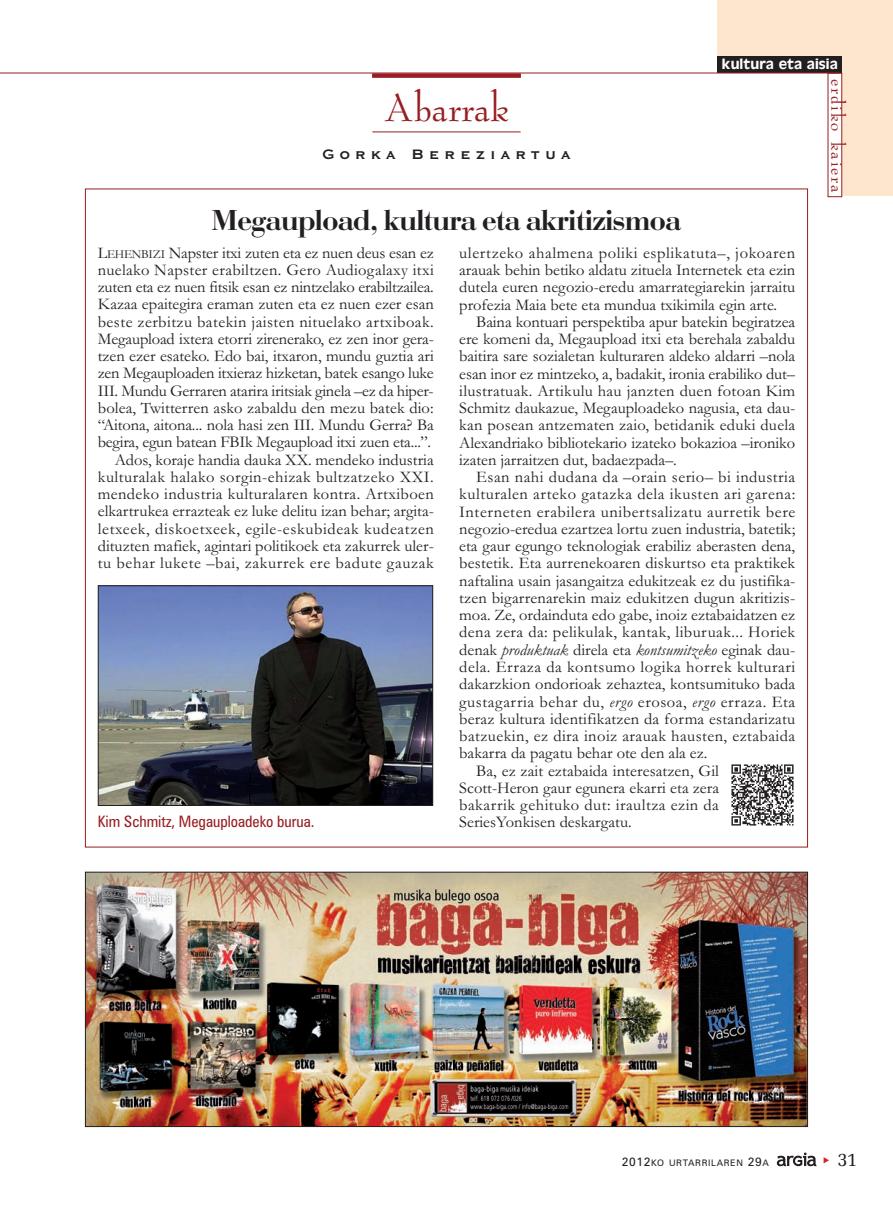
<style>
.page{position:relative;width:893px;height:1212px;background:#fff}
.page>*{position:absolute;margin:0;border:0;box-sizing:border-box;transform-origin:0 0}
.t1{font:45px "Bernadette";color:#981e21}
.t2{font:30px "Bodoni";letter-spacing:-.015em;color:#231f20}
.t3{font:21px "Bernadette";letter-spacing:.09em;color:#981e21}
.t4{font:19.5px "Memoir";color:#231f20}
.t5{font:700 18px "Copperplate Gothic BT";letter-spacing:.255em;color:#231f20}
.t6{font:16.5px/17.2px "Garamond";color:#231f20;text-align:justify}
.t7{font:16.5px "Garamond";letter-spacing:.035em;color:#231f20}
.t8{font:16.5px "Garamond";letter-spacing:.03em;color:#231f20}
.t9{font:16.5px "Garamond";letter-spacing:.025em;color:#231f20}
.t10{font:condensed 15.75px "Zurich BT";color:#981e21}
.t11{font:15px "Antique Olive";letter-spacing:.005em;color:#fff}
.t12{font:9px "Zurich BT";letter-spacing:.075em;color:#231f20}
.s1{font-size:12.3px}
.s2{font-style:italic}
.s3{font-size:12px}
</style>
<div class="page">
<svg style="left:777px;top:1152px;width:39px;height:14px"></svg>
<div style="left:717px;top:0;width:158px;height:59px;background:#fee6ce"></div>
<div style="left:835px;top:0;width:58px;height:196px;background:#fee6ce"></div>
<div style="left:717px;top:57px;width:125px;height:16px;background:#231f20"></div>
<div style="left:828px;top:74px;width:13px;height:122px;background:#fff"></div>
<div style="left:828px;top:73px;width:14px;height:124px;border:1px solid #981e21"></div>
<hr style="left:0;top:73px;width:839px;height:1px;background:#981e21">
<hr style="left:372px;top:132px;width:149px;height:1px;background:#981e21">
<div style="left:372px;top:73px;width:149px;height:5px;background:#981e21"></div>
<img style="left:87px;top:874px;width:719px;height:251px">
<div style="left:85px;top:872px;width:723px;height:255px;border:1px solid #231f20"></div>
<img style="left:100px;top:587px;width:331px;height:217px">
<div style="left:98px;top:585px;width:335px;height:221px;border:1px solid #231f20"></div>
<img style="left:731px;top:764px;width:63px;height:62px">
<h1 class="t1" style="left:384px;top:89px;width:126px">Abarrak</h1>
<p class="t5" style="left:322px;top:142px;width:250px">Gorka Bereziartua</p>
<h2 class="t2" style="left:212px;top:209px;width:471px">Megaupload, kultura eta akritizismoa</h2>
<p class="t11" style="left:722px;top:59px;width:117px">kultura eta aisia</p>
<p class="t3" style="left:846px;top:79px;width:116px;rotate:90deg">erdiko kaiera</p>
<p class="t6" style="left:98px;top:246px;width:338px;text-align:right">L<span class="s1">EHENBIZI</span> Napster itxi zuten eta ez nuen deus esan ez nuelako Napster erabiltzen. Gero Audiogalaxy itxi zuten eta ez nuen fitsik esan ez nintzelako erabiltzailea.<br>Kazaa epaitegira eraman zuten eta ez nuen ezer esan beste zerbitzu batekin jaisten nituelako artxiboak.<br>Megaupload ixtera etorri zirenerako, ez zen inor gera&shy;tzen ezer esateko. Edo bai, itxaron, mundu guztia ari zen Megauploaden itxieraz hizketan, batek esango luke III. Mundu Gerraren atarira iritsiak ginela –ez da hiper&shy;bolea, Twitterren asko zabaldu den mezu batek dio: “Aitona, aitona... nola hasi zen III. Mundu Gerra? Ba begira, egun batean FBIk Megaupload itxi zuen eta...”.<br>Ados, koraje handia dauka XX. mendeko industria kulturalak halako sorgin-ehizak bultzatzeko XXI. mendeko industria kulturalaren kontra. Artxiboen elkartrukea errazteak ez luke delitu izan behar; argita&shy;letxeek, diskoetxeek, egile-eskubideak kudeatzen dituzten mafiek, agintari politikoek eta zakurrek uler&shy;tu behar lukete –bai, zakurrek ere badute gauzak</p>
<p class="t6" style="left:459px;top:246px;width:338px">ulertzeko ahalmena poliki esplikatuta–, jokoaren arauak behin betiko aldatu zituela Internetek eta ezin dutela euren negozio-eredu amarrategiarekin jarraitu profezia Maia bete eta mundua txikimila egin arte.</p>
<p class="t6" style="left:459px;top:315px;width:337px;text-indent:17px">Baina kontuari perspektiba apur batekin begiratzea ere komeni da, Megaupload itxi eta berehala zabaldu baitira sare sozialetan kulturaren aldeko aldarri –nola esan inor ez mintzeko, a, badakit, ironia erabiliko dut– ilustratuak. Artikulu hau janzten duen fotoan Kim Schmitz daukazue, Megauploadeko nagusia, eta dau&shy;kan posean antzematen zaio, betidanik eduki duela Alexandriako bibliotekario izateko bokazioa –ironiko izaten jarraitzen dut, badaezpada–.</p>
<p class="t8" style="left:476px;top:471px;width:320px">Esan nahi dudana da –orain serio– bi industria</p>
<p class="t7" style="left:459px;top:488px;width:337px">kulturalen arteko gatazka dela ikusten ari garena:</p>
<p class="t7" style="left:459px;top:506px;width:338px">Interneten erabilera unibertsalizatu aurretik bere</p>
<p class="t6" style="left:459px;top:522px;width:338px">negozio-eredua ezartzea lortu zuen industria, batetik;</p>
<p class="t6" style="left:459px;top:539px;width:337px">eta gaur egungo teknologiak erabiliz aberasten dena,</p>
<p class="t6" style="left:459px;top:556px;width:338px">bestetik. Eta aurrenekoaren diskurtso eta praktikek</p>
<p class="t6" style="left:459px;top:574px;width:337px">naftalina usain jasangaitza edukitzeak ez du justifika-</p>
<p class="t6" style="left:459px;top:591px;width:337px">tzen bigarrenarekin maiz edukitzen dugun akritizis-</p>
<p class="t6" style="left:459px;top:608px;width:337px">moa. Ze, ordainduta edo gabe, inoiz eztabaidatzen ez</p>
<p class="t9" style="left:459px;top:627px;width:337px">dena zera da: pelikulak, kantak, liburuak... Horiek</p>
<p class="t6" style="left:459px;top:643px;width:337px">denak <span class="s2">produktuak</span> direla eta <span class="s2">kontsumitzeko</span> eginak dau-</p>
<p class="t8" style="left:459px;top:661px;width:337px">dela. Erraza da kontsumo logika horrek kulturari</p>
<p class="t6" style="left:459px;top:677px;width:337px">dakarzkion ondorioak zehaztea, kontsumituko bada</p>
<p class="t7" style="left:459px;top:696px;width:337px">gustagarria behar du, <span class="s2">ergo</span> erosoa, <span class="s2">ergo</span> erraza. Eta</p>
<p class="t6" style="left:459px;top:712px;width:337px">beraz kultura identifikatzen da forma estandarizatu</p>
<p class="t9" style="left:459px;top:730px;width:337px">batzuekin, ez dira inoiz arauak hausten, eztabaida</p>
<p class="t6" style="left:459px;top:746px;width:250px">bakarra da pagatu behar ote den ala ez.</p>
<p class="t6" style="left:476px;top:764px;width:244px">Ba, ez zait eztabaida interesatzen, Gil</p>
<p class="t6" style="left:459px;top:781px;width:261px">Scott-Heron gaur egunera ekarri eta zera</p>
<p class="t8" style="left:459px;top:799px;width:261px">bakarrik gehituko dut: iraultza ezin da</p>
<p class="t6" style="left:459px;top:815px;width:174px">SeriesYonkisen deskargatu.</p>
<p class="t10" style="left:98px;top:815px;width:218px">Kim Schmitz, Megauploadeko burua.</p>
<p class="t12" style="left:622px;top:1160px;width:149px"><span class="s3">2012</span>KO URTARRILAREN <span class="s3">29</span>A</p>
<p class="t4" style="left:837px;top:1151px;width:22px">31</p>
</div>
